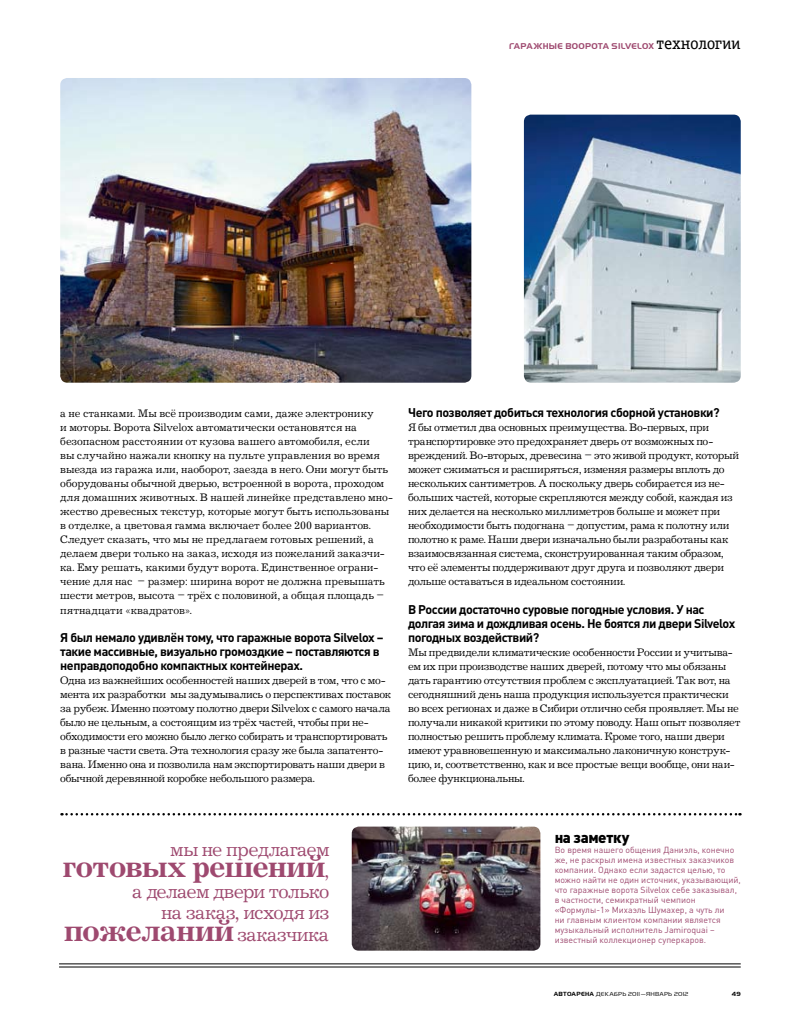
<style>
.page{position:relative;width:801px;height:1028px;background:#fff}
.page>*{position:absolute;margin:0;border:0;box-sizing:border-box;transform-origin:0 0}
.t1{font:700 32.5px "Journal C";letter-spacing:-.03em;color:#9e496f}
.t2{font:20px/21.2px "Journal C";letter-spacing:-.035em;color:#9e496f;text-align:right}
.t3{font:900 15px "DIN Pro";letter-spacing:-.02em;color:#000}
.t4{font:700 12.5px/14px "DIN Pro";letter-spacing:-.035em;color:#000}
.t5{font:11.25px/14px "Journal C";letter-spacing:-.02em;color:#000}
.t6{font:11.25px/14px "Journal C";color:#000}
.t7{font:8.75px/10px "DIN Pro";color:#9e496f}
.t8{font:700 8.75px "Har Rier C";letter-spacing:.03em;color:#9e496f}
.t9{font:6.25px "Har Rier C";letter-spacing:.035em;color:#000}
.t10{font:700 6.25px "Har Rier C";color:#000}
.s1{font-family:"Officina Serif Book C";font-weight:400;font-size:17.5px;color:#000}
.s2{font-weight:400;font-size:20px}
.s3{font-weight:700}
</style>
<div class="page">
<img style="left:60px;top:78px;width:411px;height:305px">
<img style="left:524px;top:115px;width:217px;height:268px">
<hr style="left:59px;top:963px;width:682px;height:1px;background:#000">
<hr style="left:59px;top:966px;width:682px;height:1px;background:#000">
<svg style="left:61px;top:813px;width:679px;height:2px"></svg>
<img style="left:352px;top:826px;width:188px;height:124px">
<p class="t8" style="left:509px;top:41px;width:233px">ГАРАЖНЫЕ ВООРОТА SILVELOX <span class="s1">технологии</span></p>
<p class="t6" style="left:60px;top:407px;width:334px">а не станками. Мы всё производим сами, даже электронику<br>и моторы. Ворота Silvelox автоматически остановятся на безопасном расстоянии от кузова вашего автомобиля, если<br>вы случайно нажали кнопку на пульте управления во время выезда из гаража или, наоборот, заезда в него. Они могут быть оборудованы обычной дверью, встроенной в ворота, проходом для домашних животных. В нашей линейке представлено мно&shy;жество древесных текстур, которые могут быть использованы в отделке, а цветовая гамма включает более 200 вариантов.<br>Следует сказать, что мы не предлагаем готовых решений, а делаем двери только на заказ, исходя из пожеланий заказчи&shy;ка. Ему решать, какими будут ворота. Единственное ограни&shy;чение для нас – размер: ширина ворот не должна превышать шести метров, высота – трёх с половиной, а общая площадь – пятнадцати «квадратов».</p>
<p class="t4" style="left:60px;top:629px;width:325px">Я был немало удивлён тому, что гаражные ворота Silvelox – такие массивные, визуально громоздкие – поставляются в неправдоподобно компактных контейнерах.</p>
<p class="t5" style="left:60px;top:673px;width:332px">Одна из важнейших особенностей наших дверей в том, что с мо&shy;мента их разработки мы задумывались о перспективах поставок за рубеж. Именно поэтому полотно двери Silvelox с самого начала было не цельным, а состоящим из трёх частей, чтобы при не&shy;обходимости его можно было легко собирать и транспортировать в разные части света. Эта технология сразу же была запатенто&shy;вана. Именно она и позволила нам экспортировать наши двери в обычной деревянной коробке небольшого размера.</p>
<p class="t4" style="left:408px;top:405px;width:313px">Чего позволяет добиться технология сборной установки?</p>
<p class="t5" style="left:408px;top:421px;width:333px">Я бы отметил два основных преимущества. Во-первых, при транспортировке это предохраняет дверь от возможных по&shy;вреждений. Во-вторых, древесина – это живой продукт, который может сжиматься и расширяться, изменяя размеры вплоть до нескольких сантиметров. А поскольку дверь собирается из не&shy;больших частей, которые скрепляются между собой, каждая из них делается на несколько миллиметров больше и может при необходимости быть подогнана – допустим, рама к полотну или полотно к раме. Наши двери изначально были разработаны как взаимосвязанная система, сконструированная таким образом, что её элементы поддерживают друг друга и позволяют двери дольше оставаться в идеальном состоянии.</p>
<p class="t4" style="left:408px;top:601px;width:329px">В России достаточно суровые погодные условия. У нас долгая зима и дождливая осень. Не боятся ли двери Silvelox погодных воздействий?</p>
<p class="t5" style="left:408px;top:645px;width:334px">Мы предвидели климатические особенности России и учитыва&shy;ем их при производстве наших дверей, потому что мы обязаны дать гарантию отсутствия проблем с эксплуатацией. Так вот, на сегодняшний день наша продукция используется практически во всех регионах и даже в Сибири отлично себя проявляет. Мы не получали никакой критики по этому поводу. Наш опыт позволяет полностью решить проблему климата. Кроме того, наши двери имеют уравновешенную и максимально лаконичную конструк&shy;цию, и, соответственно, как и все простые вещи вообще, они наи&shy;более функциональны.</p>
<h2 class="t2" style="left:170px;top:839px;width:161px">мы не предлагаем</h2>
<h1 class="t1" style="left:62px;top:847px;width:269px">готовых решений<span class="s2">,</span></h1>
<h2 class="t2" style="left:132px;top:881px;width:199px">а делаем двери только на заказ, исходя из</h2>
<h1 class="t1" style="left:64px;top:911px;width:267px">пожеланий <span class="s2">заказчика</span></h1>
<h3 class="t3" style="left:555px;top:827px;width:76px">на заметку</h3>
<p class="t7" style="left:555px;top:844px;width:188px">Во время нашего общения Даниэль, конечно же, не раскрыл имена известных заказчиков компании. Однако если задастся целью, то можно найти не один источник, указывающий, что гаражные ворота Silvelox себе заказывал, в частности, семикратный чемпион «Формулы-1» Михаэль Шумахер, а чуть ли<br>ни главным клиентом компании является музыкальный исполнитель Jamiroquai – известный коллекционер суперкаров.</p>
<p class="t9" style="left:554px;top:991px;width:136px"><span class="s3">АВТОАРЕНА</span> декабрь 2011—январь 2012</p>
<p class="t10" style="left:732px;top:991px;width:10px">49</p>
</div>
